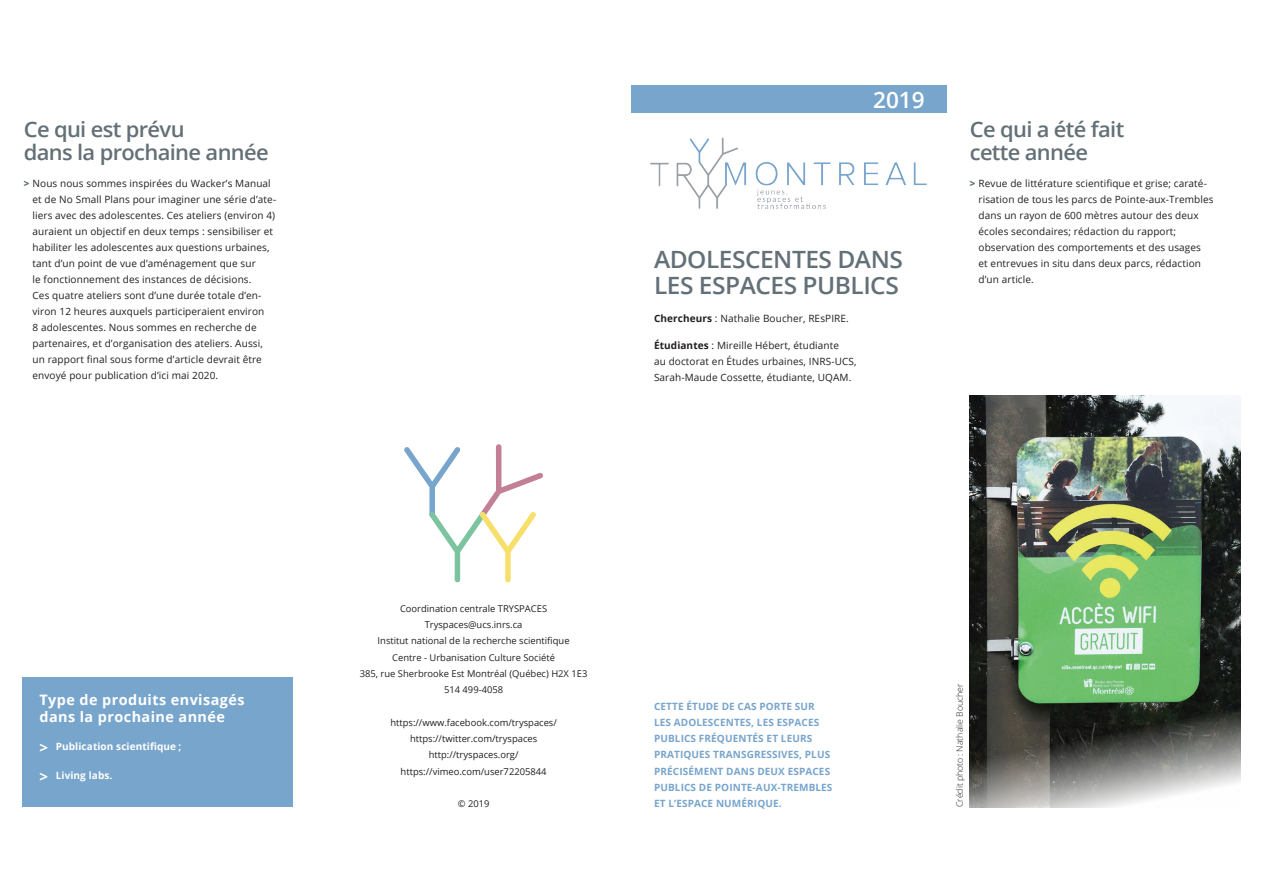
<style>
.page{position:relative;width:1263px;height:893px;background:#fff}
.page>*{position:absolute;margin:0;border:0;box-sizing:border-box;transform-origin:0 0}
.t1{font:600 23.85px/26.2px "Open Sans";letter-spacing:-.02em;color:#647077}
.t2{font:600 22.5px "Open Sans";color:#fff}
.t3{font:600 21.3px/22.5px "Open Sans";letter-spacing:-.03em;color:#647077}
.t4{font:700 14.4px/16.4px "Open Sans";letter-spacing:.03em;color:#fff}
.t5{font:10.05px/16px "Open Sans";letter-spacing:.01em;color:#231f20}
.t6{font:700 10.05px/16.4px "Open Sans";letter-spacing:.01em;color:#78a5cc}
.t7{font:700 10.05px "Open Sans";letter-spacing:.01em;color:#fff}
.t8{font:9.45px/16.4px "Open Sans";color:#231f20;text-align:center}
.t9{font:300 8.7px "Open Sans";color:#231f20}
.s1{font-weight:800;color:#647077}
.s2{font-weight:700}
.s3{font-size:15px}
</style>
<div class="page">
<div style="left:631px;top:86px;width:316px;height:27px;background:#78a5cc"></div>
<img style="left:650px;top:137px;width:277px;height:72px">
<div style="left:23px;top:677px;width:270px;height:130px;background:#78a5cc"></div>
<svg style="left:404px;top:444px;width:139px;height:138px"></svg>
<img style="left:970px;top:396px;width:270px;height:411px">
<h3 class="t3" style="left:24px;top:118px;width:247px">Ce qui est prévu<br>dans la prochaine année</h3>
<p class="t5" style="left:33px;top:175px;width:245px;text-indent:-9px"><span class="s1">&gt;</span> Nous nous sommes inspirées du Wacker’s Manual et de No Small Plans pour imaginer une série d’ate&shy;liers avec des adolescentes. Ces ateliers (environ 4) auraient un objectif en deux temps : sensibiliser et habiliter les adolescentes aux questions urbaines, tant d’un point de vue d’aménagement que sur<br>le fonctionnement des instances de décisions.<br>Ces quatre ateliers sont d’une durée totale d’en&shy;viron 12 heures auxquels participeraient environ<br>8 adolescentes. Nous sommes en recherche de partenaires, et d’organisation des ateliers. Aussi, un rapport final sous forme d’article devrait être envoyé pour publication d’ici mai 2020.</p>
<h2 class="t2" style="left:873px;top:84px;width:53px">2019</h2>
<h1 class="t1" style="left:654px;top:246px;width:250px">ADOLESCENTES DANS<br>LES ESPACES PUBLICS</h1>
<p class="t5" style="left:654px;top:310px;width:196px"><span class="s2">Chercheurs</span> : Nathalie Boucher, REsPIRE.</p>
<p class="t5" style="left:654px;top:337px;width:204px"><span class="s2">Étudiantes</span> : Mireille Hébert, étudiante<br>au doctorat en Études urbaines, INRS-UCS,<br>Sarah-Maude Cossette, étudiante, UQAM.</p>
<h3 class="t3" style="left:970px;top:118px;width:156px">Ce qui a été fait cette année</h3>
<p class="t5" style="left:978px;top:175px;width:237px;text-indent:-9px"><span class="s1">&gt;</span> Revue de littérature scientifique et grise; caraté&shy;risation de tous les parcs de Pointe-aux-Trembles dans un rayon de 600 mètres autour des deux écoles secondaires; rédaction du rapport; observation des comportements et des usages<br>et entrevues in situ dans deux parcs, rédaction d’un article.</p>
<h3 class="t4" style="left:39px;top:692px;width:207px">Type de produits envisagés dans la prochaine année</h3>
<p class="t7" style="left:39px;top:740px;width:143px"><span class="s3">&gt;</span> Publication scientifique ;</p>
<p class="t7" style="left:39px;top:768px;width:75px"><span class="s3">&gt;</span> Living labs.</p>
<p class="t8" style="left:360px;top:600px;width:229px">Coordination centrale TRYSPACES Tryspaces@ucs.inrs.ca<br>Institut national de la recherche scientifique<br>Centre - Urbanisation Culture Société<br>385, rue Sherbrooke Est Montréal (Québec) H2X 1E3<br>514 499-4058</p>
<p class="t8" style="left:390px;top:714px;width:168px">https://www.facebook.com/tryspaces/ https://twitter.com/tryspaces http://tryspaces.org/ https://vimeo.com/user72205844</p>
<p class="t8" style="left:458px;top:795px;width:33px">© 2019</p>
<p class="t6" style="left:654px;top:697px;width:180px">CETTE ÉTUDE DE CAS PORTE SUR<br>LES ADOLESCENTES, LES ESPACES<br>PUBLICS FRÉQUENTÉS ET LEURS<br>PRATIQUES TRANSGRESSIVES, PLUS<br>PRÉCISÉMENT DANS DEUX ESPACES<br>PUBLICS DE POINTE-AUX-TREMBLES<br>ET L’ESPACE NUMÉRIQUE.</p>
<p class="t9" style="left:954px;top:807px;width:125px;rotate:-90deg">Crédit photo : Nathalie Boucher</p>
</div>
